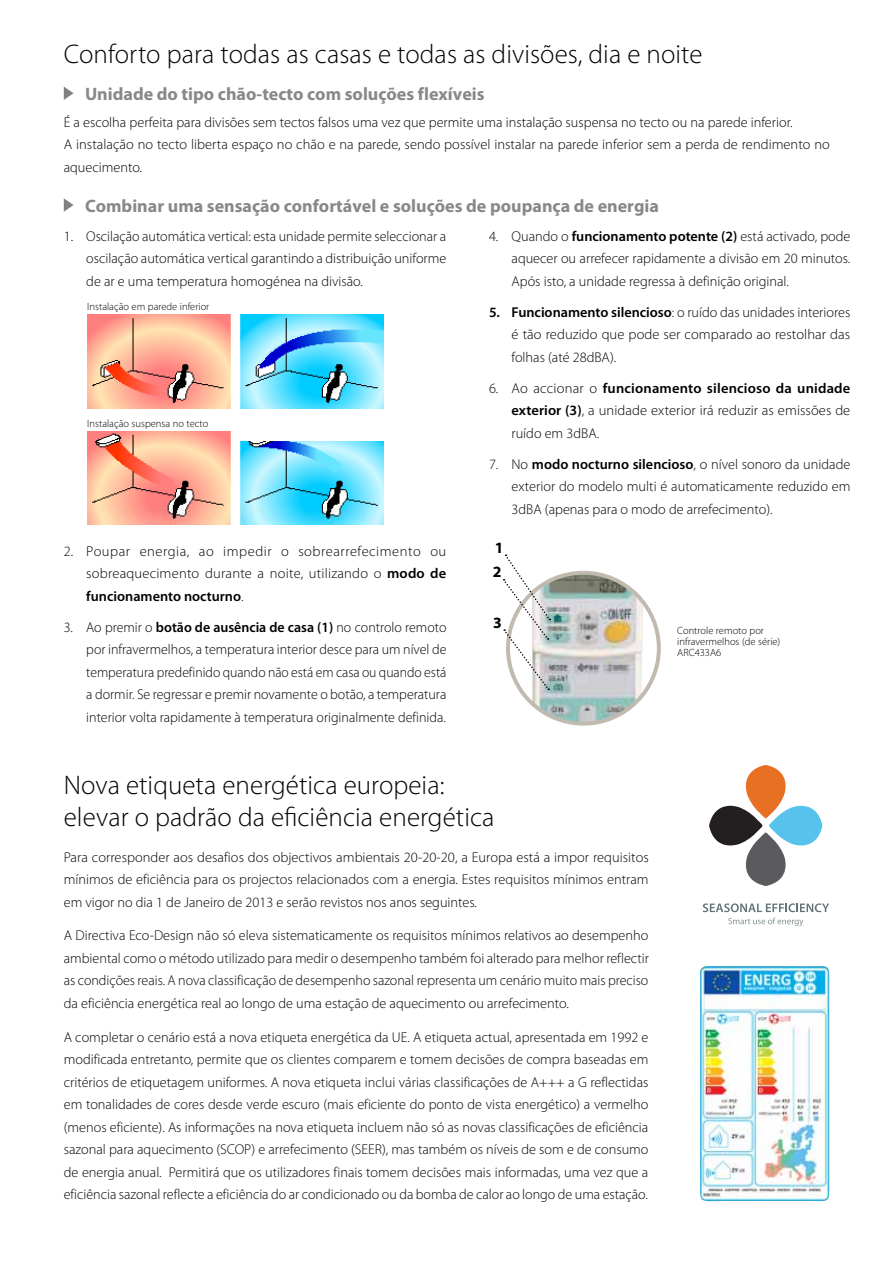
<style>
.page{position:relative;width:893px;height:1263px;background:#fff}
.page>*{position:absolute;margin:0;border:0;box-sizing:border-box;transform-origin:0 0}
.t1{font:300 27px/32.4px "Myriad Pro";letter-spacing:.005em;color:#000}
.t2{font:700 18px "Myriad Pro";color:#87888a}
.t3{font:700 15.75px/24.6px "Myriad Pro";color:#000}
.t4{font:300 14.25px/22.5px "Myriad Pro";color:#000;text-align:justify}
.t5{font:300 10.5px/11.2px "Myriad Pro";color:#000}
.s1{font-weight:600}
</style>
<div class="page">
<img style="left:87px;top:314px;width:143px;height:95px">
<img style="left:87px;top:431px;width:143px;height:93px">
<img style="left:240px;top:314px;width:143px;height:95px">
<img style="left:240px;top:441px;width:143px;height:83px">
<svg style="left:64px;top:86px;width:10px;height:14px"></svg>
<svg style="left:64px;top:198px;width:10px;height:14px"></svg>
<img style="left:532px;top:573px;width:111px;height:148px">
<div style="left:506px;top:571px;width:155px;height:155px;border:4px solid #c0baaf;border-radius:50%"></div>
<svg style="left:503px;top:554px;width:48px;height:136px"></svg>
<svg style="left:703px;top:903px;width:126px;height:9px"></svg>
<svg style="left:728px;top:918px;width:75px;height:8px"></svg>
<svg style="left:709px;top:765px;width:113px;height:121px"></svg>
<img style="left:700px;top:966px;width:130px;height:236px">
<h1 class="t1" style="left:64px;top:37px;width:640px">Conforto para todas as casas e todas as divisões, dia e noite</h1>
<p class="t2" style="left:85px;top:82px;width:401px">Unidade do tipo chão-tecto com soluções flexíveis</p>
<p class="t4" style="left:64px;top:111px;width:767px;text-align:left">É a escolha perfeita para divisões sem tectos falsos uma vez que permite uma instalação suspensa no tecto ou na parede inferior.<br>A instalação no tecto liberta espaço no chão e na parede, sendo possível instalar na parede inferior sem a perda de rendimento no aquecimento.</p>
<p class="t2" style="left:85px;top:194px;width:575px">Combinar uma sensação confortável e soluções de poupança de energia</p>
<p class="t4" style="left:86px;top:224px;width:362px;text-indent:-23px">1. Oscilação automática vertical: esta unidade permite seleccionar a oscilação automática vertical garantindo a distribuição uniforme de ar e uma temperatura homogénea na divisão.</p>
<p class="t5" style="left:87px;top:301px;width:124px">Instalação em parede inferior</p>
<p class="t5" style="left:87px;top:418px;width:123px">Instalação suspensa no tecto</p>
<p class="t4" style="left:86px;top:540px;width:362px;text-indent:-23px">2. Poupar energia, ao impedir o sobrearrefecimento ou sobreaquecimento durante a noite, utilizando o <span class="s1">modo de funcionamento nocturno</span>.</p>
<p class="t4" style="left:86px;top:616px;width:362px;text-indent:-23px">3. Ao premir o <span class="s1">botão de ausência de casa (1)</span> no controlo remoto por infravermelhos, a temperatura interior desce para um nível de temperatura predefinido quando não está em casa ou quando está a dormir. Se regressar e premir novamente o botão, a temperatura interior volta rapidamente à temperatura originalmente definida.</p>
<p class="t4" style="left:511px;top:224px;width:340px;text-indent:-23px">4. Quando o <span class="s1">funcionamento potente (2)</span> está activado, pode aquecer ou arrefecer rapidamente a divisão em 20 minutos.<br>Após isto, a unidade regressa à definição original.</p>
<p class="t4" style="left:511px;top:300px;width:340px;text-indent:-23px"><span class="s1">5. Funcionamento silencioso</span>: o ruído das unidades interiores é tão reduzido que pode ser comparado ao restolhar das folhas (até 28dBA).</p>
<p class="t4" style="left:511px;top:376px;width:340px;text-indent:-23px">6. Ao accionar o <span class="s1">funcionamento silencioso da unidade exterior (3)</span>, a unidade exterior irá reduzir as emissões de ruído em 3dBA.</p>
<p class="t4" style="left:511px;top:452px;width:340px;text-indent:-23px">7. No <span class="s1">modo nocturno silencioso</span>, o nível sonoro da unidade exterior do modelo multi é automaticamente reduzido em 3dBA (apenas para o modo de arrefecimento).</p>
<p class="t3" style="left:493px;top:535px;width:12px">1<br>2</p>
<p class="t3" style="left:493px;top:609px;width:10px">3</p>
<p class="t5" style="left:677px;top:624px;width:105px">Controle remoto por infravermelhos (de série)<br>ARC433A6</p>
<h1 class="t1" style="left:64px;top:768px;width:432px">Nova etiqueta energética europeia: elevar o padrão da eficiência energética</h1>
<p class="t4" style="left:64px;top:845px;width:586px">Para corresponder aos desafios dos objectivos ambientais 20-20-20, a Europa está a impor requisitos mínimos de eficiência para os projectos relacionados com a energia. Estes requisitos mínimos entram em vigor no dia 1 de Janeiro de 2013 e serão revistos nos anos seguintes.</p>
<p class="t4" style="left:64px;top:924px;width:587px">A Directiva Eco-Design não só eleva sistematicamente os requisitos mínimos relativos ao desempenho ambiental como o método utilizado para medir o desempenho também foi alterado para melhor reflectir as condições reais. A nova classificação de desempenho sazonal representa um cenário muito mais preciso da eficiência energética real ao longo de uma estação de aquecimento ou arrefecimento.</p>
<p class="t4" style="left:64px;top:1025px;width:586px">A completar o cenário está a nova etiqueta energética da UE. A etiqueta actual, apresentada em 1992 e modificada entretanto, permite que os clientes comparem e tomem decisões de compra baseadas em critérios de etiquetagem uniformes. A nova etiqueta inclui várias classificações de A+++ a G reflectidas em tonalidades de cores desde verde escuro (mais eficiente do ponto de vista energético) a vermelho (menos eficiente). As informações na nova etiqueta incluem não só as novas classificações de eficiência sazonal para aquecimento (SCOP) e arrefecimento (SEER), mas também os níveis de som e de consumo de energia anual. Permitirá que os utilizadores finais tomem decisões mais informadas, uma vez que a eficiência sazonal reflecte a eficiência do ar condicionado ou da bomba de calor ao longo de uma estação.</p>
</div>
